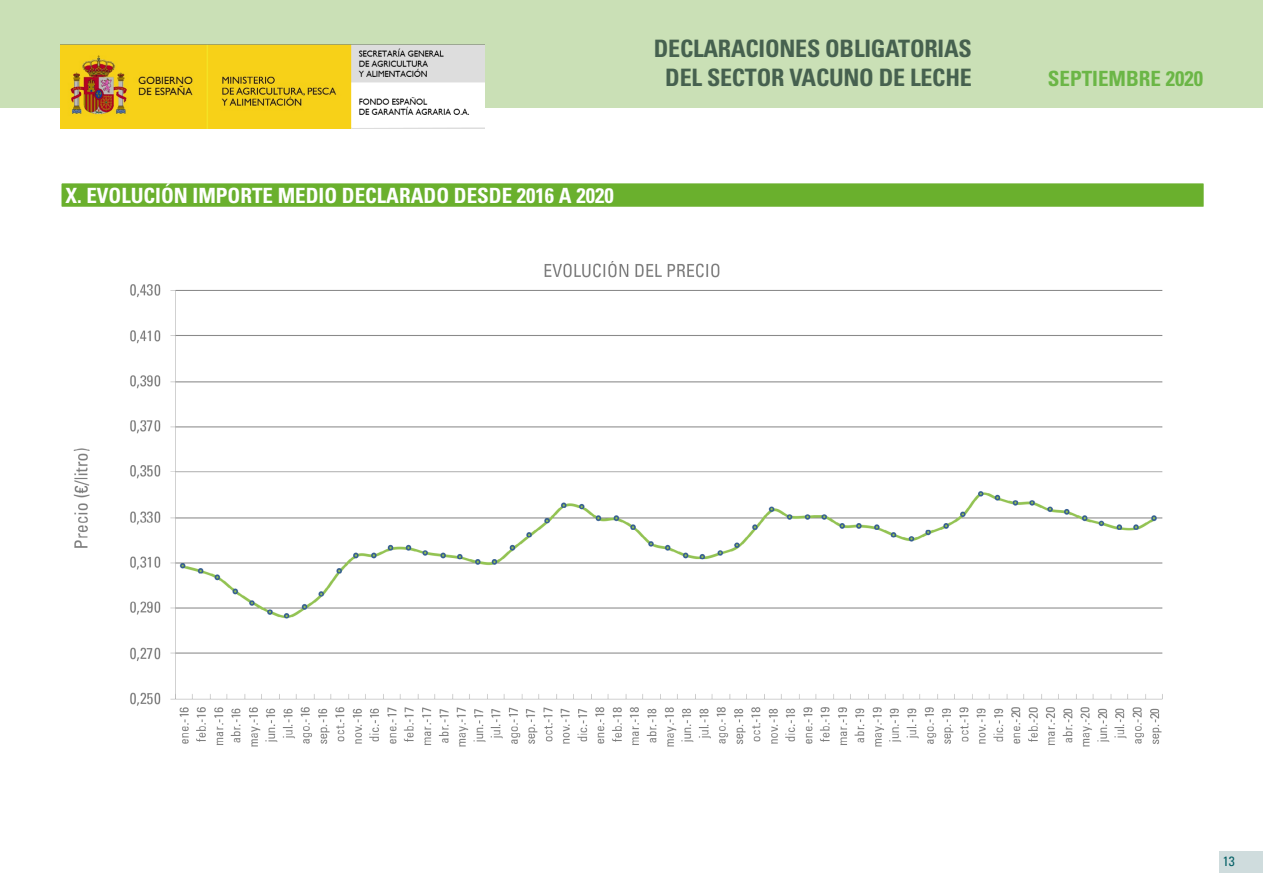
<style>
.page{position:relative;width:1263px;height:893px;background:#fff}
.page>*{position:absolute;margin:0;border:0;box-sizing:border-box;transform-origin:0 0}
.t1{font:700 condensed 24px/28.8px "Univers LT Std";letter-spacing:-.01em;color:#46614f;text-align:center}
.t2{font:700 condensed 21px "Univers LT Std";color:#fff}
.t3{font:700 condensed 21px "Univers LT Std";color:#6bb646}
.t4{font:condensed 13.5px "Univers LT Std";color:#046066}
</style>
<div class="page">
<div style="left:0;top:0;width:1263px;height:108px;background:#cae0b6"></div>
<img style="left:60px;top:44px;width:424px;height:84px">
<div style="left:1219px;top:851px;width:44px;height:21px;background:#cfdcdd"></div>
<div style="left:60px;top:182px;width:1145px;height:26px;background:#6ab02d;border:2px solid #fff"></div>
<img style="left:73px;top:262px;width:1090px;height:485px">
<p class="t2" style="left:65px;top:182px;width:550px">X. EVOLUCIÓN IMPORTE MEDIO DECLARADO DESDE 2016 A 2020</p>
<p class="t1" style="left:654px;top:34px;width:319px">DECLARACIONES OBLIGATORIAS<br>DEL SECTOR VACUNO DE LECHE</p>
<p class="t3" style="left:1048px;top:66px;width:157px">SEPTIEMBRE 2020</p>
<p class="t4" style="left:1223px;top:853px;width:13px">13</p>
</div>
